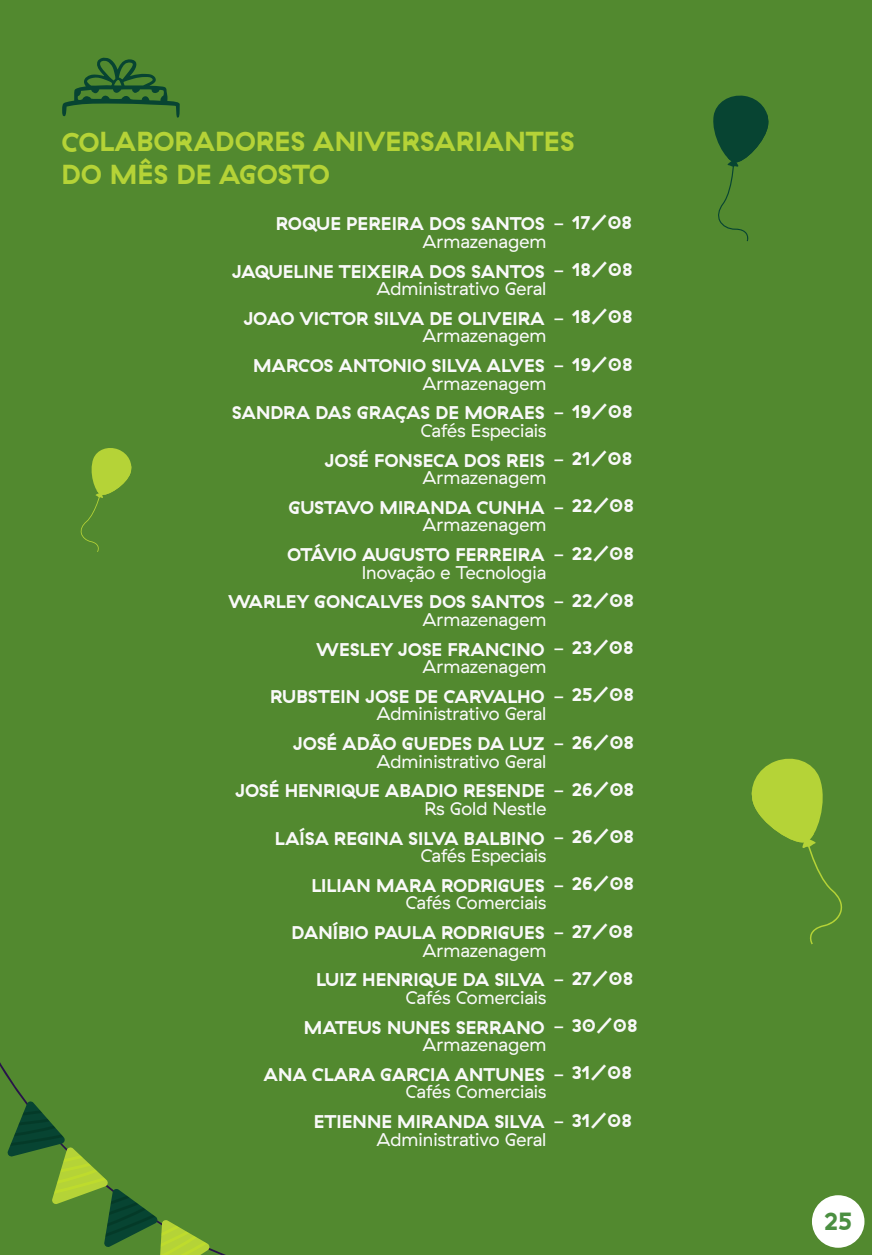
<style>
.page{position:relative;width:872px;height:1255px;background:#fff}
.page>*{position:absolute;margin:0;border:0;box-sizing:border-box;transform-origin:0 0}
.t1{font:700 27.45px/33.2px "GT Haptik";color:#b5d337}
.t2{font:700 24.9px "GT Haptik";color:#4b8f41}
.t3{font:700 18.45px "GT Haptik";color:#f9f9f9}
.t4{font:18.45px "GT Haptik";color:#f9f9f9}
.s1{font-weight:400}
</style>
<div class="page">
<div style="left:0;top:0;width:872px;height:1254px;background:#52892f"></div>
<svg style="left:7px;top:1100px;width:203px;height:154px"></svg>
<svg style="left:751px;top:758px;width:91px;height:186px"></svg>
<svg style="left:713px;top:95px;width:56px;height:146px"></svg>
<svg style="left:62px;top:57px;width:118px;height:61px"></svg>
<svg style="left:80px;top:448px;width:52px;height:104px"></svg>
<div style="left:812px;top:1195px;width:52px;height:52px;background:#fff;border-radius:50%"></div>
<h1 class="t1" style="left:61px;top:125px;width:515px">COLABORADORES ANIVERSARIANTES<br>DO MÊS DE AGOSTO</h1>
<p class="t3" style="left:276px;top:212px;width:270px">ROQUE PEREIRA DOS SANTOS</p>
<p class="t3" style="left:232px;top:260px;width:314px">JAQUELINE TEIXEIRA DOS SANTOS</p>
<p class="t3" style="left:244px;top:307px;width:303px">JOAO VICTOR SILVA DE OLIVEIRA</p>
<p class="t3" style="left:253px;top:354px;width:293px">MARCOS ANTONIO SILVA ALVES</p>
<p class="t3" style="left:232px;top:401px;width:314px">SANDRA DAS GRAÇAS DE MORAES</p>
<p class="t3" style="left:325px;top:448px;width:221px">JOSÉ FONSECA DOS REIS</p>
<p class="t3" style="left:288px;top:496px;width:258px">GUSTAVO MIRANDA CUNHA</p>
<p class="t3" style="left:287px;top:543px;width:259px">OTÁVIO AUGUSTO FERREIRA</p>
<p class="t3" style="left:228px;top:590px;width:318px">WARLEY GONCALVES DOS SANTOS</p>
<p class="t3" style="left:316px;top:637px;width:230px">WESLEY JOSE FRANCINO</p>
<p class="t3" style="left:270px;top:685px;width:276px">RUBSTEIN JOSE DE CARVALHO</p>
<p class="t3" style="left:293px;top:732px;width:253px">JOSÉ ADÃO GUEDES DA LUZ</p>
<p class="t3" style="left:235px;top:779px;width:311px">JOSÉ HENRIQUE ABADIO RESENDE</p>
<p class="t3" style="left:275px;top:826px;width:271px">LAÍSA REGINA SILVA BALBINO</p>
<p class="t3" style="left:311px;top:874px;width:235px">LILIAN MARA RODRIGUES</p>
<p class="t3" style="left:291px;top:921px;width:255px">DANÍBIO PAULA RODRIGUES</p>
<p class="t3" style="left:316px;top:968px;width:230px">LUIZ HENRIQUE DA SILVA</p>
<p class="t3" style="left:304px;top:1015px;width:242px">MATEUS NUNES SERRANO</p>
<p class="t3" style="left:263px;top:1062px;width:283px">ANA CLARA GARCIA ANTUNES</p>
<p class="t3" style="left:314px;top:1110px;width:232px">ETIENNE MIRANDA SILVA</p>
<p class="t3" style="left:553px;top:211px;width:80px"><span class="s1">-</span> 17/08</p>
<p class="t3" style="left:553px;top:258px;width:81px"><span class="s1">-</span> 18/08</p>
<p class="t3" style="left:553px;top:305px;width:81px"><span class="s1">-</span> 18/08</p>
<p class="t3" style="left:553px;top:352px;width:81px"><span class="s1">-</span> 19/08</p>
<p class="t3" style="left:553px;top:400px;width:81px"><span class="s1">-</span> 19/08</p>
<p class="t3" style="left:553px;top:447px;width:80px"><span class="s1">-</span> 21/08</p>
<p class="t3" style="left:553px;top:494px;width:82px"><span class="s1">-</span> 22/08</p>
<p class="t3" style="left:553px;top:541px;width:82px"><span class="s1">-</span> 22/08</p>
<p class="t3" style="left:553px;top:589px;width:82px"><span class="s1">-</span> 22/08</p>
<p class="t3" style="left:553px;top:636px;width:82px"><span class="s1">-</span> 23/08</p>
<p class="t3" style="left:553px;top:683px;width:82px"><span class="s1">-</span> 25/08</p>
<p class="t3" style="left:553px;top:730px;width:82px"><span class="s1">-</span> 26/08</p>
<p class="t3" style="left:553px;top:778px;width:82px"><span class="s1">-</span> 26/08</p>
<p class="t3" style="left:553px;top:825px;width:82px"><span class="s1">-</span> 26/08</p>
<p class="t3" style="left:553px;top:872px;width:82px"><span class="s1">-</span> 26/08</p>
<p class="t3" style="left:553px;top:919px;width:82px"><span class="s1">-</span> 27/08</p>
<p class="t3" style="left:553px;top:966px;width:82px"><span class="s1">-</span> 27/08</p>
<p class="t3" style="left:553px;top:1014px;width:86px"><span class="s1">-</span> 30/08</p>
<p class="t3" style="left:553px;top:1061px;width:80px"><span class="s1">-</span> 31/08</p>
<p class="t3" style="left:553px;top:1108px;width:80px"><span class="s1">-</span> 31/08</p>
<p class="t4" style="left:422px;top:231px;width:125px">Armazenagem</p>
<p class="t4" style="left:376px;top:278px;width:171px">Administrativo Geral</p>
<p class="t4" style="left:422px;top:325px;width:125px">Armazenagem</p>
<p class="t4" style="left:422px;top:372px;width:125px">Armazenagem</p>
<p class="t4" style="left:420px;top:419px;width:127px">Cafés Especiais</p>
<p class="t4" style="left:422px;top:467px;width:125px">Armazenagem</p>
<p class="t4" style="left:422px;top:514px;width:125px">Armazenagem</p>
<p class="t4" style="left:362px;top:561px;width:186px">Inovação e Tecnologia</p>
<p class="t4" style="left:422px;top:608px;width:125px">Armazenagem</p>
<p class="t4" style="left:422px;top:656px;width:125px">Armazenagem</p>
<p class="t4" style="left:376px;top:703px;width:171px">Administrativo Geral</p>
<p class="t4" style="left:376px;top:750px;width:171px">Administrativo Geral</p>
<p class="t4" style="left:424px;top:797px;width:123px">Rs Gold Nestle</p>
<p class="t4" style="left:420px;top:845px;width:127px">Cafés Especiais</p>
<p class="t4" style="left:405px;top:892px;width:142px">Cafés Comerciais</p>
<p class="t4" style="left:422px;top:939px;width:125px">Armazenagem</p>
<p class="t4" style="left:405px;top:986px;width:142px">Cafés Comerciais</p>
<p class="t4" style="left:422px;top:1033px;width:125px">Armazenagem</p>
<p class="t4" style="left:405px;top:1081px;width:142px">Cafés Comerciais</p>
<p class="t4" style="left:376px;top:1128px;width:171px">Administrativo Geral</p>
<h2 class="t2" style="left:824px;top:1205px;width:29px">25</h2>
</div>
